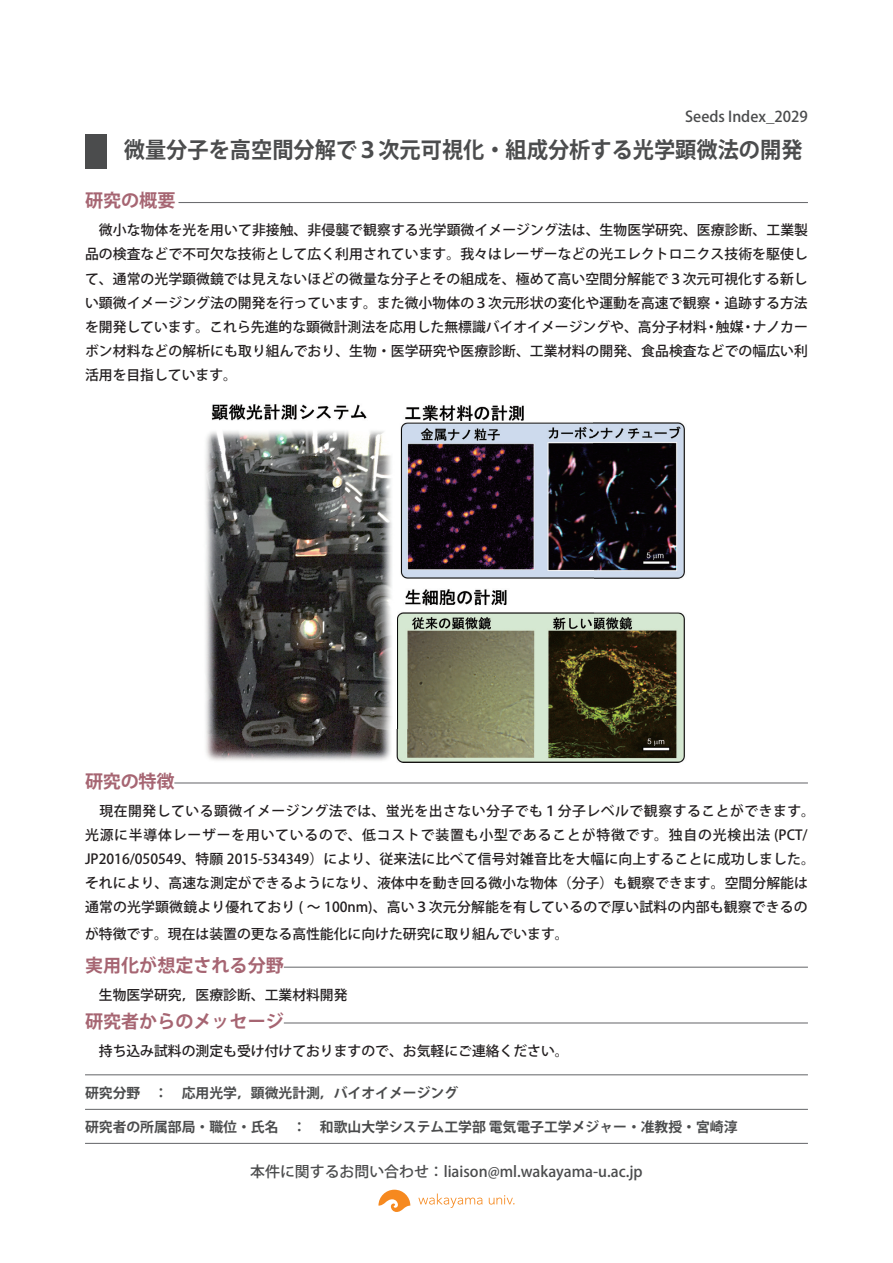
<style>
.page{position:relative;width:893px;height:1263px;background:#fff}
.page>*{position:absolute;margin:0;border:0;box-sizing:border-box;transform-origin:0 0}
.t1{font:700 22.35px "Koz Go Pro";color:#4b4c4d;scale:.95 1}
.t2{font:700 18px "Koz Go Pro";color:#a66572}
.t3{font:500 14.85px "Koz Go Pro";color:#4b4c4d}
.t4{font:500 13.8px/24.2px "Koz Go Pro";letter-spacing:.005em;color:#231f20;text-align:justify}
.t5{font:700 13.8px "Koz Go Pro";color:#4b4c4d}
</style>
<div class="page">
<hr style="left:85px;top:1109px;width:723px;height:1px;background:#6c6d70">
<hr style="left:85px;top:1143px;width:723px;height:1px;background:#6c6d70">
<hr style="left:85px;top:1074px;width:723px;height:1px;background:#6c6d70">
<svg style="left:378px;top:1190px;width:32px;height:22px"></svg>
<svg style="left:418px;top:1193px;width:64px;height:15px"></svg>
<svg style="left:489px;top:1195px;width:25px;height:9px"></svg>
<hr style="left:178px;top:202px;width:630px;height:1px;background:#6c6d70">
<hr style="left:174px;top:782px;width:634px;height:1px;background:#6c6d70">
<hr style="left:284px;top:967px;width:524px;height:1px;background:#6c6d70">
<hr style="left:284px;top:1022px;width:524px;height:1px;background:#6c6d70">
<div style="left:85px;top:134px;width:21px;height:34px;background:#4b4c4d"></div>
<img style="left:205px;top:404px;width:480px;height:358px">
<p class="t3" style="left:685px;top:107px;width:124px">Seeds Index_2029</p>
<h1 class="t1" style="left:124px;top:135px;width:716px">微量分子を高空間分解で３次元可視化・組成分析する光学顕微法の開発</h1>
<h2 class="t2" style="left:85px;top:189px;width:92px">研究の概要</h2>
<p class="t4" style="left:85px;top:219px;width:724px">　微小な物体を光を用いて非接触、非侵襲で観察する光学顕微イメージング法は、生物医学研究、医療診断、工業製品の検査などで不可欠な技術として広く利用されています。我々はレーザーなどの光エレクトロニクス技術を駆使して、通常の光学顕微鏡では見えないほどの微量な分子とその組成を、極めて高い空間分解能で３次元可視化する新しい顕微イメージング法の開発を行っています。また微小物体の３次元形状の変化や運動を高速で観察・追跡する方法を開発しています。これら先進的な顕微計測法を応用した無標識バイオイメージングや、高分子材料・触媒・ナノカーボン材料などの解析にも取り組んでおり、生物・医学研究や医療診断、工業材料の開発、食品検査などでの幅広い利活用を目指しています。</p>
<h2 class="t2" style="left:85px;top:769px;width:91px">研究の特徴</h2>
<p class="t4" style="left:85px;top:799px;width:731px;text-align:left">　現在開発している顕微イメージング法では、蛍光を出さない分子でも１分子レベルで観察することができます。光源に半導体レーザーを用いているので、低コストで装置も小型であることが特徴です。独自の光検出法 (PCT/ JP2016/050549、特願 2015-534349）により、従来法に比べて信号対雑音比を大幅に向上することに成功しました。それにより、高速な測定ができるようになり、液体中を動き回る微小な物体（分子）も観察できます。空間分解能は通常の光学顕微鏡より優れており ( ～ 100nm)、高い３次元分解能を有しているので厚い試料の内部も観察できるの</p>
<p class="t4" style="left:85px;top:922px;width:485px">が特徴です。現在は装置の更なる高性能化に向けた研究に取り組んでいます。</p>
<h2 class="t2" style="left:85px;top:954px;width:200px">実用化が想定される分野</h2>
<p class="t4" style="left:85px;top:983px;width:264px">　生物医学研究，医療診断、工業材料開発</p>
<h2 class="t2" style="left:85px;top:1009px;width:200px">研究者からのメッセージ</h2>
<p class="t4" style="left:85px;top:1039px;width:485px">　持ち込み試料の測定も受け付けておりますので、お気軽にご連絡ください。</p>
<p class="t5" style="left:85px;top:1084px;width:375px">研究分野　：　応用光学，顕微光計測，バイオイメージング</p>
<p class="t5" style="left:85px;top:1118px;width:654px">研究者の所属部局・職位・氏名　：　和歌山大学システム工学部 電気電子工学メジャー・准教授・宮崎淳</p>
<p class="t3" style="left:250px;top:1161px;width:394px">本件に関するお問い合わせ：liaison@ml.wakayama-u.ac.jp</p>
</div>
